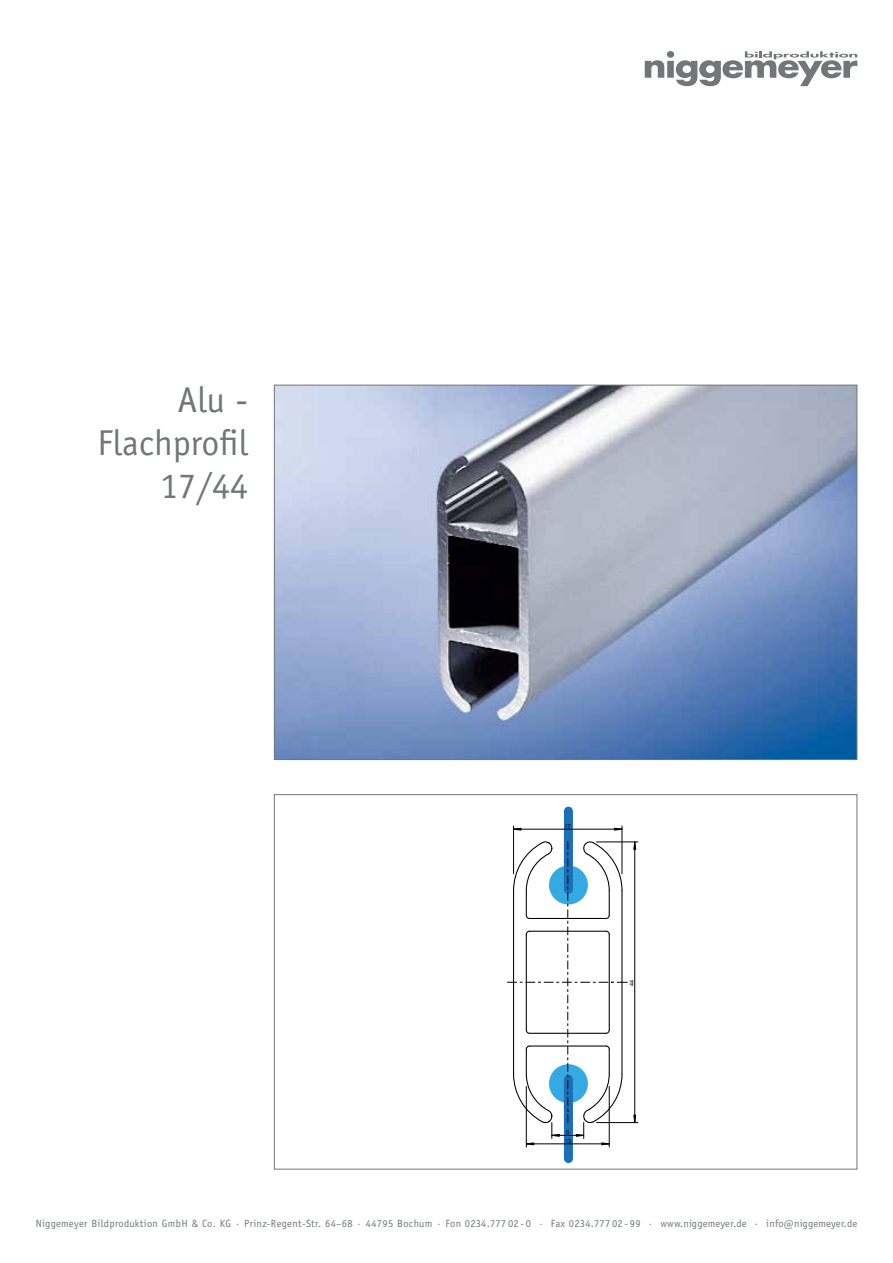
<style>
.page{position:relative;width:893px;height:1263px;background:#fff}
.page>*{position:absolute;margin:0;border:0;box-sizing:border-box;transform-origin:0 0}
.t1{font:36px/43.2px "Officina Sans";color:#717776;text-align:right}
.t2{font:10.5px "Officina Sans";letter-spacing:.02em;color:#717776}
.t3{font:5.55px/8.6px "Arial";color:#000}
</style>
<div class="page">
<img style="left:276px;top:387px;width:579px;height:371px">
<div style="left:564px;top:811px;width:9px;height:78px;background:#1a70b8"></div>
<div style="left:564px;top:1079px;width:9px;height:79px;background:#1a70b8"></div>
<svg style="left:645px;top:51px;width:212px;height:35px"></svg>
<svg style="left:614px;top:828px;width:8px;height:3px"></svg>
<svg style="left:514px;top:828px;width:7px;height:3px"></svg>
<hr style="left:596px;top:1122px;width:42px;height:1px;background:#000">
<hr style="left:513px;top:826px;width:1px;height:48px;background:#000">
<hr style="left:526px;top:1086px;width:1px;height:61px;background:#000">
<svg style="left:507px;top:841px;width:129px;height:304px"></svg>
<hr style="left:609px;top:1086px;width:1px;height:61px;background:#000">
<hr style="left:622px;top:826px;width:1px;height:48px;background:#000">
<hr style="left:634px;top:842px;width:1px;height:280px;background:#000">
<hr style="left:596px;top:842px;width:42px;height:1px;background:#000">
<hr style="left:514px;top:829px;width:108px;height:1px;background:#000">
<h1 class="t1" style="left:98px;top:378px;width:152px">Alu -<br>Flachprofil<br>17/44</h1>
<p class="t3" style="left:565px;top:822px;width:8px">17</p>
<p class="t3" style="left:565px;top:1128px;width:8px">5<br>13</p>
<p class="t3" style="left:627px;top:985px;width:8px;rotate:-90deg">44</p>
<p class="t2" style="left:36px;top:1217px;width:823px">Niggemeyer Bildproduktion GmbH &amp; Co. KG · Prinz-Regent-Str. 64–68 · 44795 Bochum · Fon 0234.777 02 - 0 · Fax 0234.777 02 - 99 · www.niggemeyer.de · info@niggemeyer.de</p>
</div>
